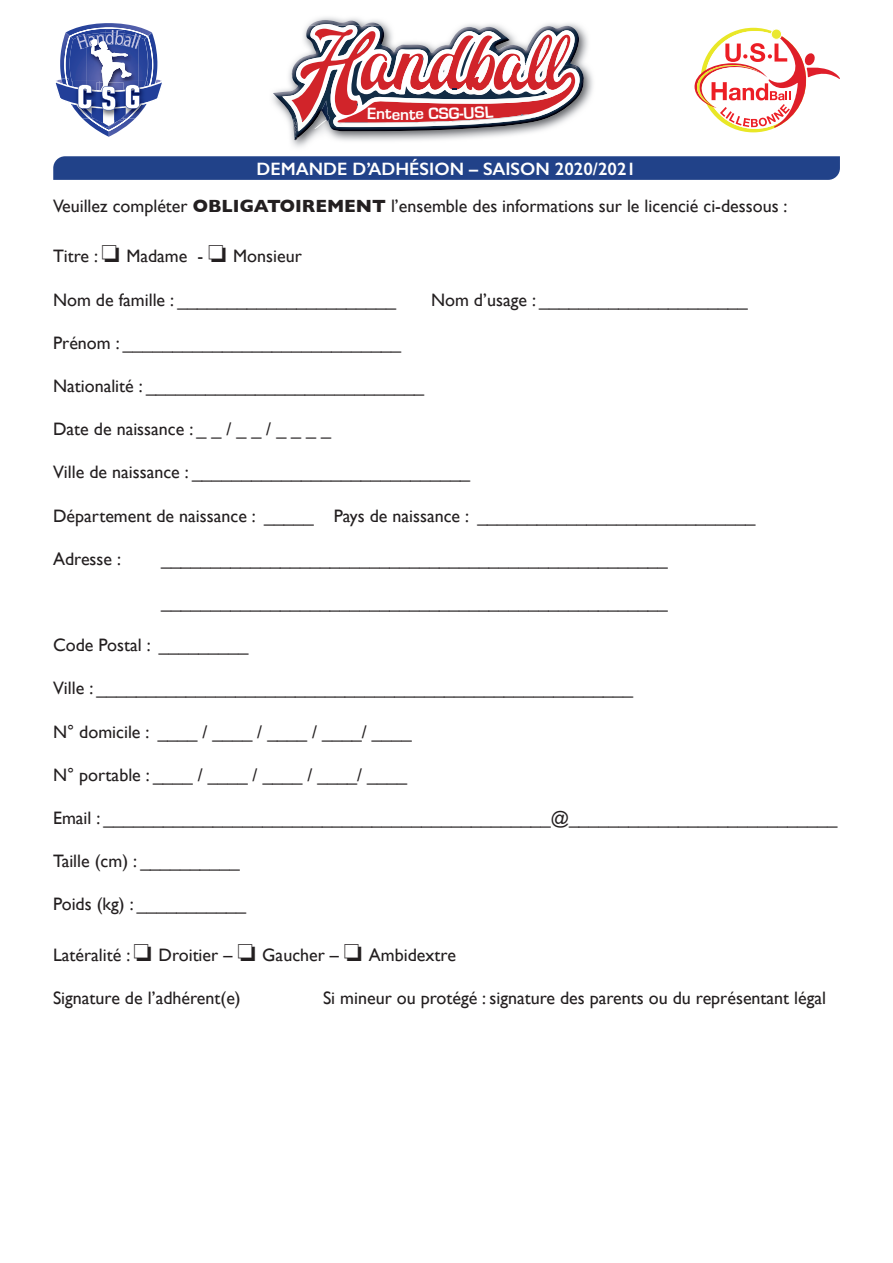
<style>
.page{position:relative;width:893px;height:1263px;background:#fff}
.page>*{position:absolute;margin:0;border:0;box-sizing:border-box;transform-origin:0 0}
.t1{font:18px "Gill Sans";color:#231f20}
.t2{font:600 18px "Gill Sans";color:#fff}
.t3{font:700 16.95px "Eurostile";color:#fff}
.s1{font-size:16.8px}
.s2{font-weight:700}
</style>
<div class="page">
<svg style="left:53px;top:156px;width:787px;height:24px;background:#25458b"></svg>
<svg style="left:695px;top:28px;width:145px;height:104px"></svg>
<img style="left:79px;top:23px;width:59px;height:4px">
<svg style="left:55px;top:27px;width:107px;height:110px"></svg>
<img style="left:272px;top:17px;width:321px;height:130px">
<img style="left:310px;top:20px;width:70px;height:6px">
<img style="left:357px;top:26px;width:223px;height:33px">
<svg style="left:322px;top:122px;width:5px;height:7px"></svg>
<img style="left:451px;top:30px;width:110px;height:6px">
<img style="left:575px;top:59px;width:5px;height:60px">
<img style="left:357px;top:27px;width:33px;height:9px">
<img style="left:282px;top:87px;width:40px;height:44px">
<img style="left:317px;top:24px;width:37px;height:2px">
<img style="left:310px;top:26px;width:47px;height:3px">
<img style="left:485px;top:123px;width:49px;height:2px">
<img style="left:333px;top:122px;width:152px;height:5px">
<img style="left:375px;top:36px;width:200px;height:87px">
<img style="left:375px;top:37px;width:90px;height:24px">
<img style="left:375px;top:61px;width:172px;height:44px">
<img style="left:503px;top:56px;width:19px;height:26px">
<img style="left:447px;top:82px;width:44px;height:13px">
<img style="left:535px;top:54px;width:17px;height:28px">
<img style="left:537px;top:77px;width:34px;height:23px">
<img style="left:460px;top:43px;width:14px;height:34px">
<svg style="left:490px;top:88px;width:12px;height:6px"></svg>
<img style="left:291px;top:29px;width:84px;height:93px">
<img style="left:387px;top:56px;width:64px;height:38px">
<img style="left:367px;top:95px;width:188px;height:9px">
<svg style="left:423px;top:57px;width:4px;height:12px"></svg>
<svg style="left:320px;top:37px;width:3px;height:5px"></svg>
<img style="left:338px;top:114px;width:190px;height:9px">
<img style="left:341px;top:123px;width:73px;height:3px">
<img style="left:414px;top:122px;width:22px;height:4px">
<img style="left:555px;top:38px;width:12px;height:28px">
<img style="left:536px;top:46px;width:10px;height:20px">
<svg style="left:554px;top:65px;width:11px;height:12px"></svg>
<svg style="left:520px;top:63px;width:9px;height:14px"></svg>
<svg style="left:542px;top:38px;width:8px;height:13px"></svg>
<img style="left:438px;top:56px;width:15px;height:26px">
<img style="left:474px;top:57px;width:16px;height:26px">
<svg style="left:540px;top:71px;width:7px;height:13px"></svg>
<img style="left:357px;top:39px;width:12px;height:14px">
<svg style="left:294px;top:119px;width:9px;height:21px"></svg>
<img style="left:506px;top:97px;width:32px;height:5px">
<svg style="left:385px;top:123px;width:16px;height:1px"></svg>
<svg style="left:340px;top:103px;width:36px;height:21px"></svg>
<svg style="left:429px;top:106px;width:64px;height:17px"></svg>
<p class="t3" style="left:376px;top:105px;width:50px">n<span class="s1">t</span>ent<span class="s1">e</span></p>
<p class="t2" style="left:257px;top:158px;width:381px">DEMANDE D’ADHÉSION – SAISON 2020/2021</p>
<p class="t1" style="left:53px;top:195px;width:736px">Veuillez compléter <span class="s2">OBLIGATOIREMENT</span> l’ensemble des informations sur le licencié ci-dessous :</p>
<p class="t1" style="left:53px;top:246px;width:250px">Titre : ❏ Madame - ❏ Monsieur</p>
<p class="t1" style="left:53px;top:289px;width:344px">Nom de famille : ______________________</p>
<p class="t1" style="left:431px;top:289px;width:318px">Nom d’usage : _____________________</p>
<p class="t1" style="left:53px;top:332px;width:350px">Prénom : ____________________________</p>
<p class="t1" style="left:53px;top:375px;width:373px">Nationalité : ____________________________</p>
<p class="t1" style="left:53px;top:418px;width:280px">Date de naissance : _ _ / _ _ / _ _ _ _</p>
<p class="t1" style="left:53px;top:462px;width:419px">Ville de naissance : ____________________________</p>
<p class="t1" style="left:53px;top:505px;width:704px">Département de naissance : _____ Pays de naissance : ____________________________</p>
<p class="t1" style="left:53px;top:548px;width:69px">Adresse :</p>
<p class="t1" style="left:161px;top:548px;width:508px">___________________________________________________</p>
<p class="t1" style="left:161px;top:591px;width:508px">___________________________________________________</p>
<p class="t1" style="left:53px;top:634px;width:197px">Code Postal : _________</p>
<p class="t1" style="left:53px;top:678px;width:582px">Ville : ______________________________________________________</p>
<p class="t1" style="left:53px;top:721px;width:360px">N° domicile : ____ / ____ / ____ / ____/ ____</p>
<p class="t1" style="left:53px;top:764px;width:355px">N° portable : ____ / ____ / ____ / ____/ ____</p>
<p class="t1" style="left:53px;top:807px;width:786px">Email : _____________________________________________@___________________________</p>
<p class="t1" style="left:53px;top:850px;width:188px">Taille (cm) : __________</p>
<p class="t1" style="left:53px;top:894px;width:195px">Poids (kg) : ___________</p>
<p class="t1" style="left:53px;top:944px;width:404px">Latéralité : ❏ Droitier – ❏ Gaucher – ❏ Ambidextre</p>
<p class="t1" style="left:53px;top:987px;width:189px">Signature de l’adhérent(e)</p>
<p class="t1" style="left:323px;top:987px;width:505px">Si mineur ou protégé : signature des parents ou du représentant légal</p>
</div>
